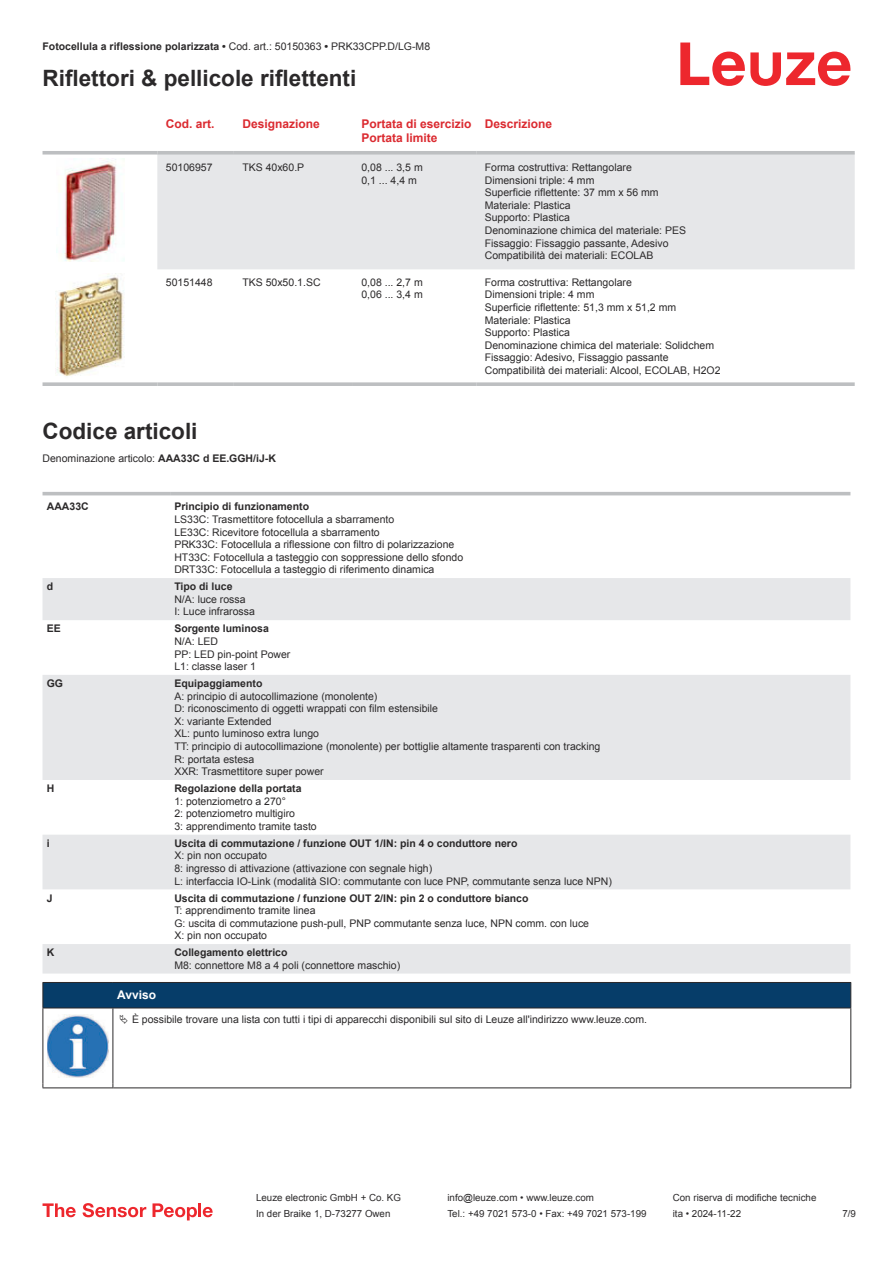
<style>
.page{position:relative;width:893px;height:1263px;background:#fff}
.page>*{position:absolute;margin:0;border:0;box-sizing:border-box;transform-origin:0 0}
.t1{font:700 22.5px "Arial";color:#2b292a}
.t2{font:700 12px/14.4px "Arial";color:#db2a30}
.t3{font:700 12px "Arial";color:#fff}
.t4{font:10.5px/12.6px "Arial";color:#2b292a}
.t5{font:700 10.5px "Arial";color:#2b292a}
.t6{font:9.75px "Arial";color:#2b292a}
.s1{font-weight:400}
.s2{font-weight:700}
</style>
<div class="page">
<svg style="left:680px;top:43px;width:170px;height:43px"></svg>
<div style="left:157px;top:155px;width:698px;height:114px;background:#e6e7e9"></div>
<svg style="left:43px;top:151px;width:114px;height:4px"></svg>
<svg style="left:157px;top:151px;width:77px;height:4px"></svg>
<svg style="left:234px;top:151px;width:119px;height:4px"></svg>
<svg style="left:353px;top:151px;width:123px;height:4px"></svg>
<svg style="left:476px;top:151px;width:379px;height:4px;background:#c1c3c5"></svg>
<svg style="left:43px;top:382px;width:114px;height:4px"></svg>
<svg style="left:157px;top:382px;width:77px;height:4px"></svg>
<svg style="left:234px;top:382px;width:119px;height:4px"></svg>
<svg style="left:353px;top:382px;width:123px;height:4px"></svg>
<svg style="left:476px;top:382px;width:379px;height:4px;background:#c3c5c7"></svg>
<img style="left:63px;top:159px;width:61px;height:103px">
<img style="left:57px;top:274px;width:68px;height:102px">
<svg style="left:43px;top:578px;width:807px;height:395px;fill:#e6e7e9"></svg>
<hr style="left:43px;top:492px;width:127px;height:3px;background:#bdbfc1">
<hr style="left:170px;top:492px;width:680px;height:3px;background:#bdbfc1">
<svg style="left:43px;top:1203px;width:33px;height:14px"></svg>
<svg style="left:83px;top:1203px;width:63px;height:14px"></svg>
<svg style="left:153px;top:1203px;width:44px;height:17px"></svg>
<hr style="left:198px;top:1203px;width:3px;height:14px;background:#ed272d">
<svg style="left:203px;top:1207px;width:10px;height:10px"></svg>
<svg style="left:44px;top:1008px;width:806px;height:79px"></svg>
<div style="left:43px;top:982px;width:808px;height:26px;background:#063d69"></div>
<hr style="left:113px;top:1007px;width:738px;height:1px;background:#2b292a">
<hr style="left:43px;top:1008px;width:1px;height:75px;background:#2b292a">
<hr style="left:113px;top:1008px;width:1px;height:75px;background:#2b292a">
<hr style="left:850px;top:1008px;width:1px;height:75px;background:#2b292a">
<hr style="left:43px;top:1087px;width:70px;height:1px;background:#2b292a">
<hr style="left:113px;top:1087px;width:738px;height:1px;background:#2b292a">
<img style="left:47px;top:1014px;width:61px;height:63px">
<div style="left:115px;top:1009px;width:734px;height:20px;background:#fff"></div>
<p class="t5" style="left:43px;top:43px;width:389px">Fotocellula a riflessione polarizzata • <span class="s1">Cod. art.: 50150363</span> • <span class="s1">PRK33CPP.D/LG-M8</span></p>
<h1 class="t1" style="left:43px;top:70px;width:315px">Riflettori &amp; pellicole riflettenti</h1>
<p class="t2" style="left:166px;top:117px;width:50px">Cod. art.</p>
<p class="t2" style="left:242px;top:117px;width:79px">Designazione</p>
<p class="t2" style="left:361px;top:117px;width:112px">Portata di esercizio<br>Portata limite</p>
<p class="t2" style="left:485px;top:117px;width:69px">Descrizione</p>
<p class="t4" style="left:166px;top:162px;width:48px">50106957</p>
<p class="t4" style="left:242px;top:162px;width:63px">TKS 40x60.P</p>
<p class="t4" style="left:361px;top:162px;width:63px">0,08 ... 3,5 m<br>0,1 ... 4,4 m</p>
<p class="t4" style="left:485px;top:162px;width:203px">Forma costruttiva: Rettangolare<br>Dimensioni triple: 4 mm<br>Superficie riflettente: 37 mm x 56 mm<br>Materiale: Plastica<br>Supporto: Plastica<br>Denominazione chimica del materiale: PES<br>Fissaggio: Fissaggio passante, Adesivo<br>Compatibilità dei materiali: ECOLAB</p>
<p class="t4" style="left:166px;top:277px;width:48px">50151448</p>
<p class="t4" style="left:242px;top:277px;width:80px">TKS 50x50.1.SC</p>
<p class="t4" style="left:361px;top:277px;width:63px">0,08 ... 2,7 m<br>0,06 ... 3,4 m</p>
<p class="t4" style="left:485px;top:277px;width:237px">Forma costruttiva: Rettangolare<br>Dimensioni triple: 4 mm<br>Superficie riflettente: 51,3 mm x 51,2 mm Materiale: Plastica<br>Supporto: Plastica<br>Denominazione chimica del materiale: Solidchem Fissaggio: Adesivo, Fissaggio passante Compatibilità dei materiali: Alcool, ECOLAB, H2O2</p>
<h1 class="t1" style="left:43px;top:422px;width:157px">Codice articoli</h1>
<p class="t4" style="left:43px;top:453px;width:235px">Denominazione articolo: <span class="s2">AAA33C d EE.GGH/iJ-K</span></p>
<p class="t5" style="left:47px;top:503px;width:43px">AAA33C</p>
<p class="t5" style="left:174px;top:503px;width:136px">Principio di funzionamento</p>
<p class="t4" style="left:174px;top:514px;width:290px">LS33C: Trasmettitore fotocellula a sbarramento<br>LE33C: Ricevitore fotocellula a sbarramento<br>PRK33C: Fotocellula a riflessione con filtro di polarizzazione HT33C: Fotocellula a tasteggio con soppressione dello sfondo DRT33C: Fotocellula a tasteggio di riferimento dinamica</p>
<p class="t5" style="left:47px;top:583px;width:8px">d</p>
<p class="t5" style="left:174px;top:583px;width:60px">Tipo di luce</p>
<p class="t4" style="left:174px;top:594px;width:82px">N/A: luce rossa<br>I: Luce infrarossa</p>
<p class="t5" style="left:47px;top:625px;width:16px">EE</p>
<p class="t5" style="left:174px;top:625px;width:96px">Sorgente luminosa</p>
<p class="t4" style="left:174px;top:636px;width:118px">N/A: LED<br>PP: LED pin-point Power<br>L1: classe laser 1</p>
<p class="t5" style="left:47px;top:679px;width:18px">GG</p>
<p class="t5" style="left:174px;top:679px;width:90px">Equipaggiamento</p>
<p class="t4" style="left:174px;top:691px;width:427px">A: principio di autocollimazione (monolente)<br>D: riconoscimento di oggetti wrappati con film estensibile<br>X: variante Extended<br>XL: punto luminoso extra lungo<br>TT: principio di autocollimazione (monolente) per bottiglie altamente trasparenti con tracking R: portata estesa<br>XXR: Trasmettitore super power</p>
<p class="t5" style="left:47px;top:784px;width:9px">H</p>
<p class="t5" style="left:174px;top:784px;width:129px">Regolazione della portata</p>
<p class="t4" style="left:174px;top:796px;width:144px">1: potenziometro a 270°<br>2: potenziometro multigiro<br>3: apprendimento tramite tasto</p>
<p class="t5" style="left:47px;top:839px;width:4px">i</p>
<p class="t5" style="left:174px;top:839px;width:345px">Uscita di commutazione / funzione OUT 1/IN: pin 4 o conduttore nero</p>
<p class="t4" style="left:174px;top:850px;width:439px">X: pin non occupato<br>8: ingresso di attivazione (attivazione con segnale high)<br>L: interfaccia IO-Link (modalità SIO: commutante con luce PNP, commutante senza luce NPN)</p>
<p class="t5" style="left:47px;top:894px;width:7px">J</p>
<p class="t5" style="left:174px;top:894px;width:356px">Uscita di commutazione / funzione OUT 2/IN: pin 2 o conduttore bianco</p>
<p class="t4" style="left:174px;top:905px;width:416px">T: apprendimento tramite linea<br>G: uscita di commutazione push-pull, PNP commutante senza luce, NPN comm. con luce<br>X: pin non occupato</p>
<p class="t5" style="left:47px;top:949px;width:9px">K</p>
<p class="t5" style="left:174px;top:949px;width:115px">Collegamento elettrico</p>
<p class="t4" style="left:174px;top:960px;width:227px">M8: connettore M8 a 4 poli (connettore maschio)</p>
<p class="t3" style="left:117px;top:991px;width:40px">Avviso</p>
<p class="t4" style="left:132px;top:1014px;width:517px">È possibile trovare una lista con tutti i tipi di apparecchi disponibili sul sito di Leuze all'indirizzo www.leuze.com.</p>
<p class="t6" style="left:256px;top:1194px;width:146px">Leuze electronic GmbH + Co. KG</p>
<p class="t6" style="left:447px;top:1194px;width:148px">info@leuze.com • www.leuze.com</p>
<p class="t6" style="left:673px;top:1194px;width:145px">Con riserva di modifiche tecniche</p>
<p class="t6" style="left:256px;top:1210px;width:136px">In der Braike 1, D-73277 Owen</p>
<p class="t6" style="left:447px;top:1210px;width:201px">Tel.: +49 7021 573-0 • Fax: +49 7021 573-199</p>
<p class="t6" style="left:673px;top:1210px;width:70px">ita • 2024-11-22</p>
<p class="t6" style="left:842px;top:1210px;width:15px">7 /9</p>
</div>
